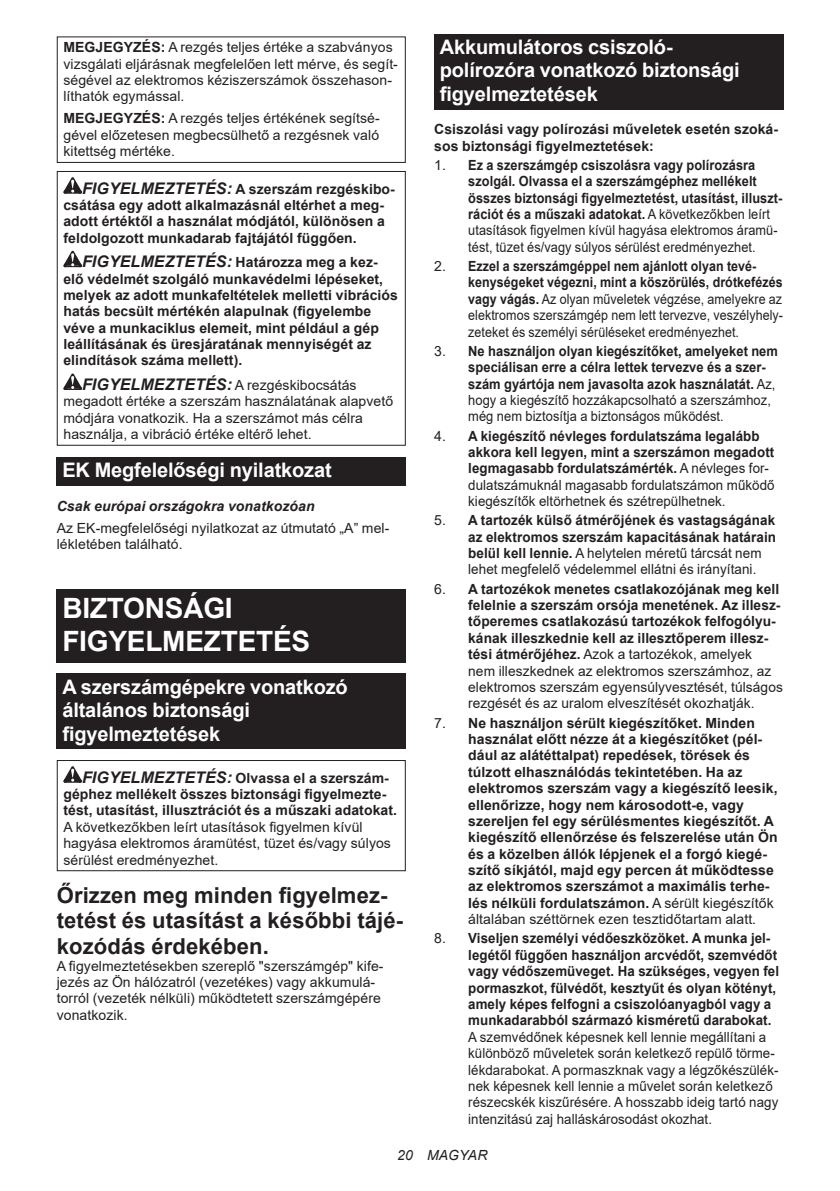
<style>
.page{position:relative;width:840px;height:1191px;background:#fff}
.page>*{position:absolute;margin:0;border:0;box-sizing:border-box;transform-origin:0 0}
.t1{font:700 28px/32.8px "Arial";letter-spacing:-.01em;color:#fff}
.t2{font:700 22px/25.8px "Arial";letter-spacing:.005em;color:#231f20}
.t3{font:700 20px/23.4px "Arial";letter-spacing:-.01em;color:#fff}
.t4{font:700 14px/16.4px "Arial";letter-spacing:.005em;color:#231f20}
.t5{font:14px/16.4px "Arial";letter-spacing:.005em;color:#231f20}
.t6{font:700 14px/16.4px "Arial";letter-spacing:.005em;color:#231f20;scale:.95 1}
.t7{font:700 14px/16.4px "Arial";letter-spacing:.005em;color:#231f20;scale:.91 1}
.t8{font:14px/16.4px "Arial";letter-spacing:.005em;color:#231f20;scale:.95 1}
.t9{font:700 14px/16.4px "Arial";letter-spacing:.005em;color:#231f20;scale:.92 1}
.t10{font:700 14px/16.4px "Arial";letter-spacing:.005em;color:#231f20;scale:.96 1}
.t11{font:italic 700 14px "Arial";letter-spacing:.005em;color:#231f20}
.t12{font:italic 14px "Arial";letter-spacing:.005em;color:#231f20}
.s1{font-weight:700}
.s2{font-style:italic;font-size:16px}
.s3{font-weight:700;font-style:italic;font-size:16px}
.s4{font-weight:400}
</style>
<div class="page">
<div style="left:57px;top:36px;width:348px;height:127px;border:1px solid #231f20"></div>
<svg style="left:63px;top:177px;width:19px;height:17px"></svg>
<svg style="left:63px;top:251px;width:19px;height:16px"></svg>
<svg style="left:63px;top:373px;width:19px;height:17px"></svg>
<div style="left:57px;top:171px;width:348px;height:275px;border:1px solid #231f20"></div>
<div style="left:57px;top:457px;width:348px;height:28px;background:#231f20"></div>
<div style="left:57px;top:588px;width:348px;height:74px;background:#231f20"></div>
<div style="left:57px;top:674px;width:348px;height:75px;background:#231f20"></div>
<svg style="left:63px;top:766px;width:19px;height:16px"></svg>
<div style="left:57px;top:760px;width:348px;height:111px;border:1px solid #231f20"></div>
<div style="left:434px;top:34px;width:348px;height:75px;background:#231f20"></div>
<p class="t5" style="left:63px;top:39px;width:336px"><span class="s1">MEGJEGYZÉS:</span> A rezgés teljes értéke a szabványos vizsgálati eljárásnak megfelelően lett mérve, és segít&shy;ségével az elektromos kéziszerszámok összehason&shy;líthatók egymással.</p>
<p class="t5" style="left:63px;top:110px;width:317px;text-align:justify"><span class="s1">MEGJEGYZÉS:</span> A rezgés teljes értékének segítsé&shy;gével előzetesen megbecsülhető a rezgésnek való kitettség mértéke.</p>
<p class="t4" style="left:63px;top:181px;width:333px;text-indent:19px"><span class="s2">FIGYELMEZTETÉS:</span> A szerszám rezgéskibo&shy;csátása egy adott alkalmazásnál eltérhet a meg&shy;adott értéktől a használat módjától, különösen a feldolgozott munkadarab fajtájától függően.</p>
<p class="t4" style="left:63px;top:254px;width:336px;text-indent:19px"><span class="s2">FIGYELMEZTETÉS:</span> Határozza meg a kez&shy;elő védelmét szolgáló munkavédelmi lépéseket, melyek az adott munkafeltételek melletti vibrációs hatás becsült mértékén alapulnak (figyelembe véve a munkaciklus elemeit, mint például a gép leállításának és üresjáratának mennyiségét az elindítások száma mellett).</p>
<p class="t5" style="left:63px;top:378px;width:331px;text-indent:19px"><span class="s3">FIGYELMEZTETÉS:</span> A rezgéskibocsátás megadott értéke a szerszám használatának alapvető módjára vonatkozik. Ha a szerszámot más célra használja, a vibráció értéke eltérő lehet.</p>
<h3 class="t3" style="left:62px;top:458px;width:270px">EK Megfelelőségi nyilatkozat</h3>
<p class="t11" style="left:57px;top:500px;width:259px">Csak európai országokra vonatkozóan</p>
<p class="t5" style="left:57px;top:519px;width:334px">Az EK-megfelelőségi nyilatkozat az útmutató „A” mel&shy;lékletében található.</p>
<h1 class="t1" style="left:62px;top:592px;width:249px">BIZTONSÁGI<br>FIGYELMEZTETÉS</h1>
<h3 class="t3" style="left:62px;top:675px;width:287px">A szerszámgépekre vonatkozó általános biztonsági figyelmeztetések</h3>
<p class="t4" style="left:63px;top:769px;width:335px;text-indent:19px"><span class="s2">FIGYELMEZTETÉS:</span> Olvassa el a szerszám&shy;géphez mellékelt összes biztonsági figyelmezte&shy;tést, utasítást, illusztrációt és a műszaki adatokat.</p>
<p class="t5" style="left:63px;top:818px;width:329px">A következőkben leírt utasítások figyelmen kívül hagyása elektromos áramütést, tüzet és/vagy súlyos sérülést eredményezhet.</p>
<h2 class="t2" style="left:57px;top:882px;width:347px">Őrizzen meg minden figyelmez&shy;tetést és utasítást a későbbi tájé&shy;kozódás érdekében.</h2>
<p class="t5" style="left:57px;top:957px;width:328px">A figyelmeztetésekben szereplő "szerszámgép" kife&shy;jezés az Ön hálózatról (vezetékes) vagy akkumulá&shy;torról (vezeték nélküli) működtetett szerszámgépére vonatkozik.</p>
<h3 class="t3" style="left:439px;top:36px;width:301px">Akkumulátoros csiszoló&shy;polírozóra vonatkozó biztonsági figyelmeztetések</h3>
<p class="t4" style="left:434px;top:121px;width:345px">Csiszolási vagy polírozási műveletek esetén szoká&shy;sos biztonsági figyelmeztetések:</p>
<p class="t7" style="left:468px;top:157px;width:346px;text-indent:-34px"><span class="s4">1.</span> Ez a szerszámgép csiszolásra vagy polírozásra szolgál. Olvassa el a szerszámgéphez mellékelt összes biztonsági figyelmeztetést, utasítást, illuszt&shy;rációt és a műszaki adatokat. <span class="s4">A következőkben leírt utasítások figyelmen kívül hagyása elektromos áramü&shy;tést, tüzet és/vagy súlyos sérülést eredményezhet.</span></p>
<p class="t5" style="left:468px;top:259px;width:316px;text-indent:-34px">2. <span class="s1">Ezzel a szerszámgéppel nem ajánlott olyan tevé&shy;kenységeket végezni, mint a köszörülés, drótkefézés vagy vágás.</span> Az olyan műveletek végzése, amelyekre az elektromos szerszámgép nem lett tervezve, veszélyhely&shy;zeteket és személyi sérüléseket eredményezhet.</p>
<p class="t9" style="left:468px;top:343px;width:338px;text-indent:-34px"><span class="s4">3.</span> Ne használjon olyan kiegészítőket, amelyeket nem speciálisan erre a célra lettek tervezve és a szer&shy;szám gyártója nem javasolta azok használatát. <span class="s4">Az, hogy a kiegészítő hozzákapcsolható a szerszámhoz, még nem biztosítja a biztonságos működést.</span></p>
<p class="t6" style="left:468px;top:427px;width:324px;text-indent:-34px"><span class="s4">4.</span> A kiegészítő névleges fordulatszáma legalább akkora kell legyen, mint a szerszámon megadott legmagasabb fordulatszámérték. <span class="s4">A névleges for&shy;dulatszámuknál magasabb fordulatszámon működő kiegészítők eltörhetnek és szétrepülhetnek.</span></p>
<p class="t10" style="left:468px;top:512px;width:322px;text-indent:-34px"><span class="s4">5.</span> A tartozék külső átmérőjének és vastagságának az elektromos szerszám kapacitásának határain belül kell lennie. <span class="s4">A helytelen méretű tárcsát nem lehet megfelelő védelemmel ellátni és irányítani.</span></p>
<p class="t4" style="left:468px;top:581px;width:316px;text-indent:-34px"><span class="s4">6.</span> A tartozékok menetes csatlakozójának meg kell felelnie a szerszám orsója menetének. Az illesz&shy;tőperemes csatlakozású tartozékok felfogólyu&shy;kának illeszkednie kell az illesztőperem illesz&shy;tési átmérőjéhez. <span class="s4">Azok a tartozékok, amelyek<br>nem illeszkednek az elektromos szerszámhoz, az elektromos szerszám egyensúlyvesztését, túlságos rezgését és az uralom elveszítését okozhatják.</span></p>
<p class="t4" style="left:468px;top:714px;width:311px;text-indent:-34px"><span class="s4">7.</span> Ne használjon sérült kiegészítőket. Minden használat előtt nézze át a kiegészítőket (pél&shy;dául az alátéttalpat) repedések, törések és túlzott elhasználódás tekintetében. Ha az elektromos szerszám vagy a kiegészítő leesik, ellenőrizze, hogy nem károsodott-e, vagy szereljen fel egy sérülésmentes kiegészítőt. A kiegészítő ellenőrzése és felszerelése után Ön és a közelben állók lépjenek el a forgó kiegé&shy;szítő síkjától, majd egy percen át működtesse az elektromos szerszámot a maximális terhe&shy;lés nélküli fordulatszámon. <span class="s4">A sérült kiegészítők általában széttörnek ezen tesztidőtartam alatt.</span></p>
<p class="t6" style="left:468px;top:930px;width:328px;text-indent:-34px"><span class="s4">8.</span> Viseljen személyi védőeszközöket. A munka jel&shy;legétől függően használjon arcvédőt, szemvédőt vagy védőszemüveget. Ha szükséges, vegyen fel pormaszkot, fülvédőt, kesztyűt és olyan kötényt, amely képes felfogni a csiszolóanyagból vagy a munkadarabból származó kisméretű darabokat.</p>
<p class="t8" style="left:468px;top:1028px;width:328px">A szemvédőnek képesnek kell lennie megállítani a különböző műveletek során keletkező repülő törme&shy;lékdarabokat. A pormaszknak vagy a légzőkészülék&shy;nek képesnek kell lennie a művelet során keletkező részecskék kiszűrésére. A hosszabb ideig tartó nagy intenzitású zaj halláskárosodást okozhat.</p>
<p class="t12" style="left:397px;top:1147px;width:92px">20 MAGYAR</p>
</div>
